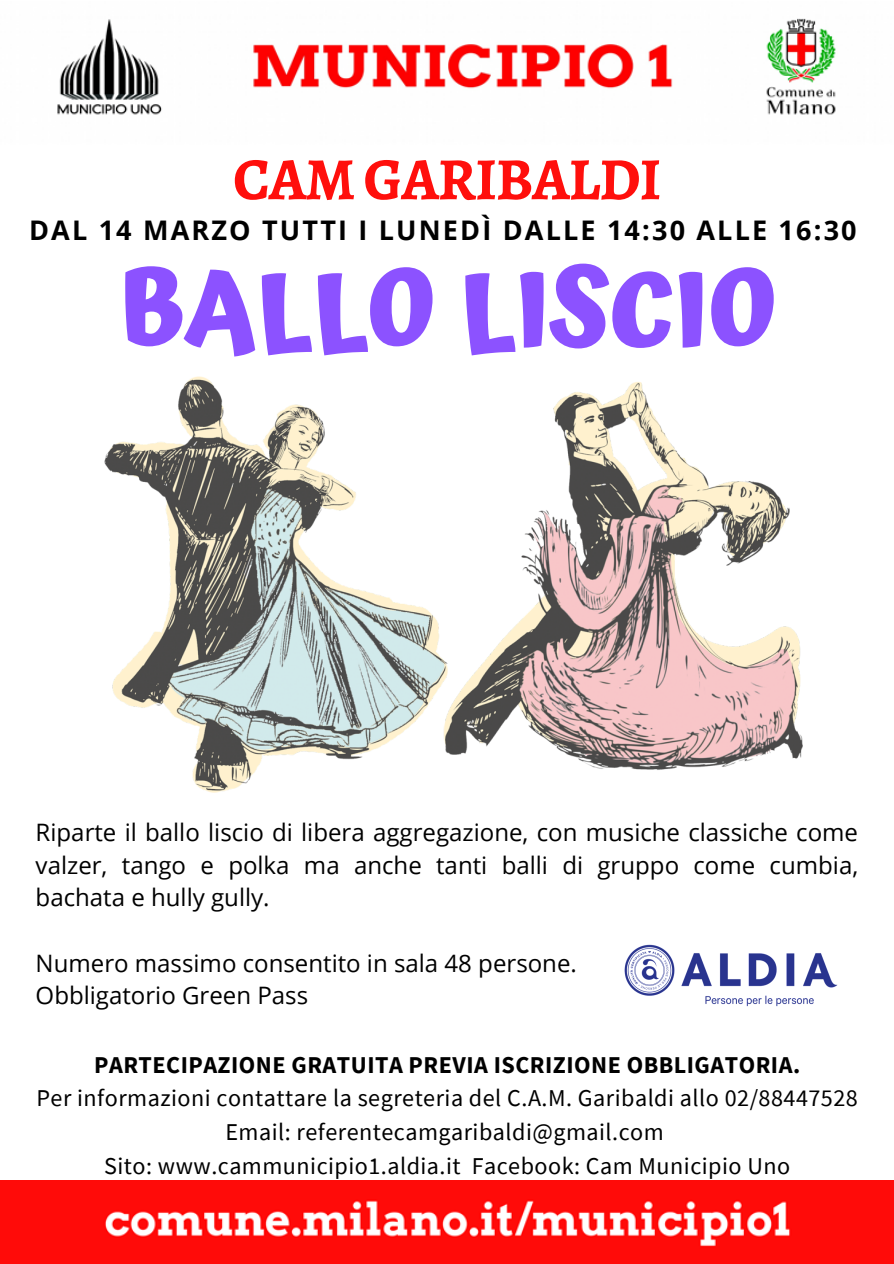
<style>
.page{position:relative;width:894px;height:1264px;background:#fff}
.page>*{position:absolute;margin:0;border:0;box-sizing:border-box;transform-origin:0 0}
.t1{font:700 105.15px "Atma";color:#8c52ff}
.t2{font:700 59.85px "Alegreya SC";letter-spacing:-.02em;color:#ff0f0c}
.t3{font:700 27px "Open Sans";letter-spacing:.08em;color:#000}
.t4{font:24.15px "Source Sans Pro";letter-spacing:.02em;color:#000}
.t5{font:700 24.15px "Source Sans Pro";letter-spacing:.02em;color:#000}
.t6{font:24px/32.7px "Open Sans";color:#000;text-align:justify}
</style>
<div class="page">
<img style="left:0;top:1180px;width:893px;height:83px">
<img style="left:57px;top:18px;width:779px;height:97px">
<img style="left:624px;top:944px;width:214px;height:63px">
<img style="left:105px;top:376px;width:332px;height:416px">
<img style="left:437px;top:382px;width:366px;height:388px">
<p class="t2" style="left:233px;top:138px;width:429px">CAMGARIBALDI</p>
<p class="t3" style="left:29px;top:212px;width:828px">DAL 14 MARZO TUTTI I LUNEDÌ DALLE 14:30 ALLE 16:30</p>
<p class="t1" style="left:117px;top:246px;width:661px">BALLO LISCIO</p>
<p class="t6" style="left:36px;top:815px;width:823px">Riparte il ballo liscio di libera aggregazione, con musiche classiche come valzer, tango e polka ma anche tanti balli di gruppo come cumbia, bachata e hully gully.</p>
<p class="t6" style="left:36px;top:945px;width:542px">Numero massimo consentito in sala 48 persone.</p>
<p class="t6" style="left:36px;top:978px;width:274px">Obbligatorio Green Pass</p>
<p class="t5" style="left:94px;top:1048px;width:707px">PARTECIPAZIONE GRATUITA PREVIA ISCRIZIONE OBBLIGATORIA.</p>
<p class="t4" style="left:36px;top:1082px;width:822px">Per informazioni contattare la segreteria del C.A.M. Garibaldi allo 02/88447528</p>
<p class="t4" style="left:225px;top:1116px;width:440px">Email: referentecamgaribaldi@gmail.com</p>
<p class="t4" style="left:104px;top:1150px;width:687px">Sito: www.cammunicipio1.aldia.it Facebook: Cam Municipio Uno</p>
</div>
